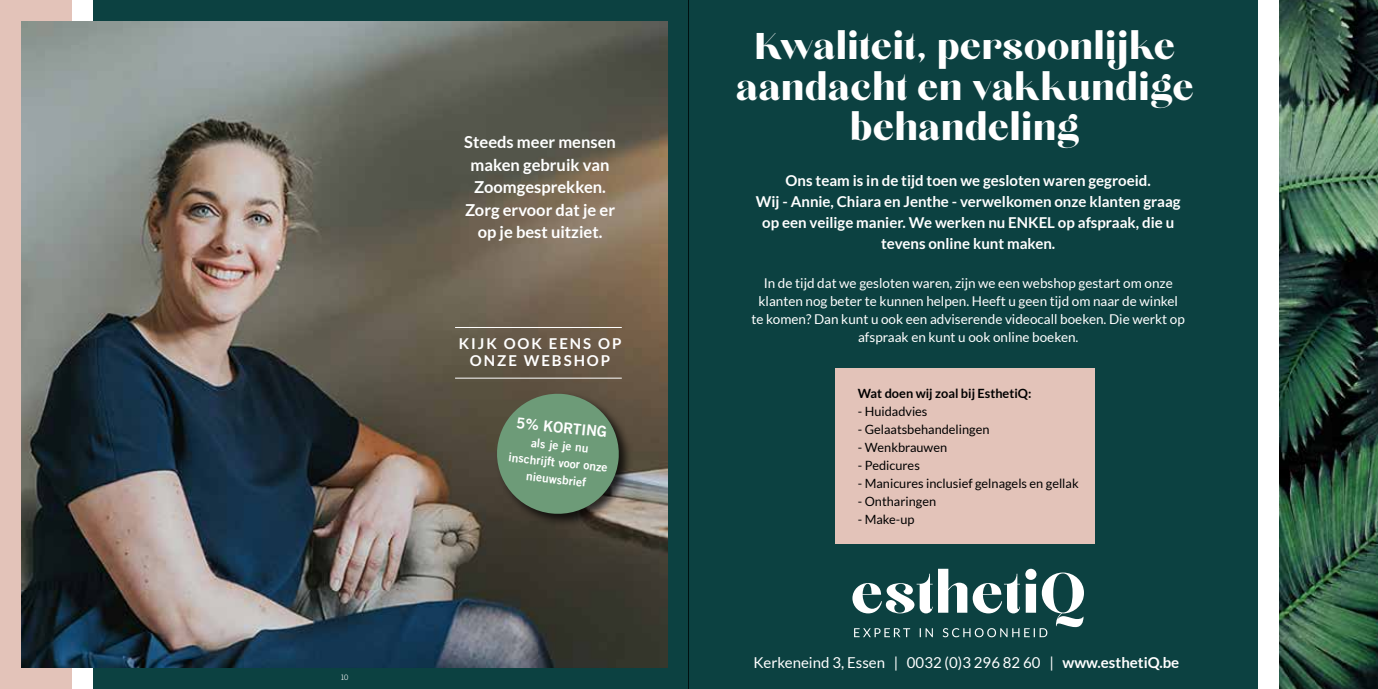
<style>
.page{position:relative;width:1378px;height:689px;background:#fff}
.page>*{position:absolute;margin:0;border:0;box-sizing:border-box;transform-origin:0 0}
.t1{font:46.5px/40.5px "Chloe";color:#fff;text-align:center}
.t2{font:700 16.5px/22.5px "Lato";color:#fff;text-align:center}
.t3{font:700 15px/21px "Lato";color:#fff;text-align:center}
.t4{font:15px "Lato";color:#fff}
.t5{font:700 15px/17px "Lato";letter-spacing:.13em;color:#fff;text-align:center}
.t6{font:15px "Trade Gothic LT Std Bd 2";color:#fff}
.t7{font:13.5px/18px "Lato";color:#fff;text-align:center}
.t8{font:12.75px "Lato";color:#000}
.t9{font:700 12.75px "Lato";color:#000}
.t10{font:12px/17px "Trade Gothic LT Std Bd 2";color:#fff;text-align:center}
.t11{font:300 7.5px "Trade Gothic LT Std";color:#fff}
.s1{font-weight:700}
</style>
<div class="page">
<div style="left:94px;top:0;width:595px;height:689px;background:#0c4141"></div>
<div style="left:0;top:0;width:71px;height:689px;background:#e3c3b9"></div>
<img style="left:21px;top:21px;width:647px;height:647px">
<hr style="left:455px;top:327px;width:167px;height:1px;background:#fff">
<hr style="left:455px;top:378px;width:167px;height:1px;background:#fff">
<div style="left:495px;top:391px;width:138px;height:137px;background:#000;opacity:.75"></div>
<svg style="left:494px;top:390px;width:128px;height:127px;background:#648266"></svg>
<div style="left:689px;top:0;width:569px;height:689px;background:#0c4141"></div>
<svg style="left:852px;top:569px;width:232px;height:68px"></svg>
<img style="left:1279px;top:0;width:99px;height:689px">
<div style="left:835px;top:368px;width:260px;height:175px;background:#e3c3b9"></div>
<p class="t11" style="left:341px;top:672px;width:9px">10</p>
<p class="t2" style="left:464px;top:131px;width:153px">Steeds meer mensen maken gebruik van<br>Zoomgesprekken.<br>Zorg ervoor dat je er op je best uitziet.</p>
<p class="t5" style="left:459px;top:335px;width:164px">KIJK OOK EENS OP<br>ONZE WEBSHOP</p>
<p class="t6" style="left:517px;top:413px;width:92px;rotate:6deg">5% KORTING</p>
<p class="t10" style="left:511px;top:431px;width:101px;rotate:6deg">als je je nu inschrijft voor onze nieuwsbrief</p>
<h1 class="t1" style="left:736px;top:26px;width:460px">Kwaliteit, persoonlijke aandacht en vakkundige behandeling</h1>
<p class="t3" style="left:756px;top:170px;width:426px">Ons team is in de tijd toen we gesloten waren gegroeid.<br>Wij - Annie, Chiara en Jenthe - verwelkomen onze klanten graag op een veilige manier. We werken nu ENKEL op afspraak, die u tevens online kunt maken.</p>
<p class="t7" style="left:751px;top:274px;width:435px">In de tijd dat we gesloten waren, zijn we een webshop gestart om onze klanten nog beter te kunnen helpen. Heeft u geen tijd om naar de winkel te komen? Dan kunt u ook een adviserende videocall boeken. Die werkt op afspraak en kunt u ook online boeken.</p>
<p class="t9" style="left:858px;top:386px;width:175px">Wat doen wij zoal bij EsthetiQ:</p>
<p class="t8" style="left:858px;top:404px;width:71px">- Huidadvies</p>
<p class="t8" style="left:858px;top:422px;width:133px">- Gelaatsbehandelingen</p>
<p class="t8" style="left:858px;top:440px;width:91px">- Wenkbrauwen</p>
<p class="t8" style="left:858px;top:458px;width:63px">- Pedicures</p>
<p class="t8" style="left:858px;top:476px;width:222px">- Manicures inclusief gelnagels en gellak</p>
<p class="t8" style="left:858px;top:494px;width:80px">- Ontharingen</p>
<p class="t8" style="left:858px;top:512px;width:58px">- Make-up</p>
<p class="t4" style="left:753px;top:654px;width:427px">Kerkeneind 3, Essen | 0032 (0)3 296 82 60 | <span class="s1">www.esthetiQ.be</span></p>
</div>
